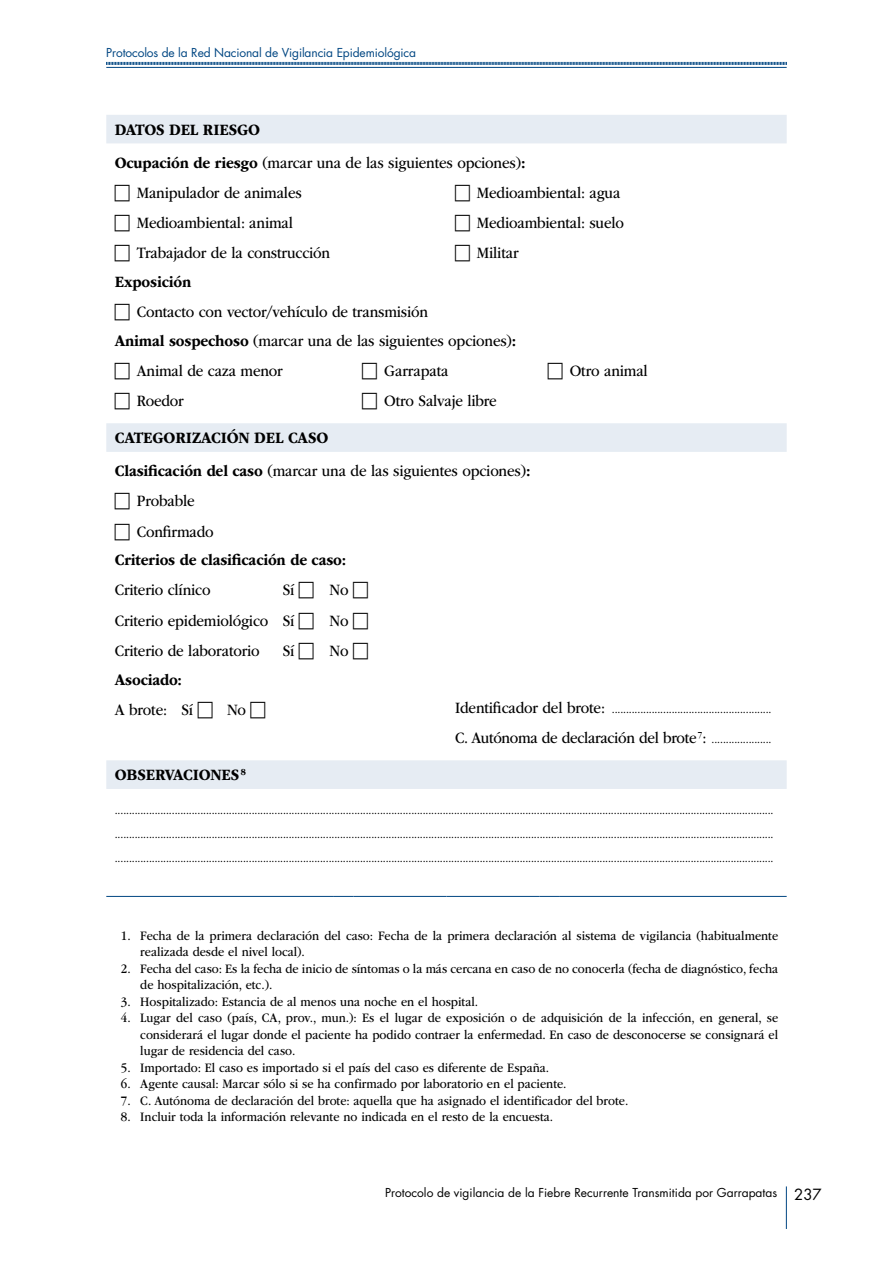
<style>
.page{position:relative;width:893px;height:1263px;background:#fff}
.page>*{position:absolute;margin:0;border:0;box-sizing:border-box;transform-origin:0 0}
.TABLA-CUERPO-PARRAFO{font:16.5px "ITC Garamond Std";letter-spacing:-.01em;color:#000;scale:.9 1}
.TABLA-CUERPO-PARRAFO-2{font:700 16.5px "ITC Garamond Std";letter-spacing:-.01em;color:#000;scale:.9 1}
.TABLA-PIE-LISTA-NIVE{font:13.5px/16.5px "ITC Garamond Std";color:#000;scale:.9 1}
.TABLA-CUERPO-PARRAFO-3{font:12px "ITC Garamond Std";color:#000;scale:.9 1}
.t1{font:12px "Futura Std";color:#000}
.t2{font:12px "Futura Std";letter-spacing:-.01em;color:#004682}
.s1{font-weight:700}
.s2{font-size:16.5px}
.s3{font-size:12px}
.s4{font-size:15px}
</style>
<div class="page">
<hr style="left:786px;top:1186px;width:1px;height:43px;background:#004682">
<svg style="left:106px;top:61px;width:681px;height:4px"></svg>
<hr style="left:106px;top:67px;width:681px;height:1px;background:#004682">
<svg style="left:106px;top:115px;width:681px;height:674px"></svg>
<hr style="left:106px;top:896px;width:227px;height:1px;background:#004682">
<svg style="left:333px;top:896px;width:21px;height:1px"></svg>
<hr style="left:354px;top:896px;width:92px;height:1px;background:#004682">
<hr style="left:446px;top:896px;width:93px;height:1px;background:#004682">
<svg style="left:539px;top:896px;width:21px;height:1px"></svg>
<hr style="left:560px;top:896px;width:227px;height:1px;background:#004682">
<svg style="left:115px;top:185px;width:15px;height:16px"></svg>
<svg style="left:455px;top:185px;width:15px;height:16px"></svg>
<svg style="left:115px;top:215px;width:15px;height:16px"></svg>
<svg style="left:455px;top:215px;width:15px;height:16px"></svg>
<svg style="left:115px;top:245px;width:15px;height:17px"></svg>
<svg style="left:455px;top:245px;width:15px;height:17px"></svg>
<svg style="left:115px;top:304px;width:15px;height:16px"></svg>
<svg style="left:115px;top:363px;width:15px;height:16px"></svg>
<svg style="left:362px;top:363px;width:15px;height:16px"></svg>
<svg style="left:548px;top:363px;width:15px;height:16px"></svg>
<svg style="left:115px;top:393px;width:15px;height:16px"></svg>
<svg style="left:362px;top:393px;width:15px;height:16px"></svg>
<svg style="left:115px;top:493px;width:15px;height:17px"></svg>
<svg style="left:115px;top:523px;width:15px;height:17px"></svg>
<svg style="left:299px;top:582px;width:15px;height:17px"></svg>
<svg style="left:353px;top:582px;width:15px;height:17px"></svg>
<svg style="left:299px;top:612px;width:15px;height:17px"></svg>
<svg style="left:353px;top:612px;width:15px;height:17px"></svg>
<svg style="left:299px;top:642px;width:15px;height:17px"></svg>
<svg style="left:353px;top:642px;width:15px;height:17px"></svg>
<svg style="left:198px;top:701px;width:14px;height:17px"></svg>
<svg style="left:251px;top:701px;width:14px;height:17px"></svg>
<p class="t2" style="left:106px;top:45px;width:311px">Protocolos de la Red Nacional de Vigilancia Epidemiológica</p>
<p class="TABLA-CUERPO-PARRAFO-2" style="left:115px;top:120px;width:163px">DATOS DEL RIESGO</p>
<p class="TABLA-CUERPO-PARRAFO" style="left:115px;top:154px;width:458px"><span class="s1">Ocupación de riesgo</span> (marcar una de las siguientes opciones)<span class="s1">:</span></p>
<p class="TABLA-CUERPO-PARRAFO" style="left:137px;top:184px;width:185px">Manipulador de animales</p>
<p class="TABLA-CUERPO-PARRAFO" style="left:477px;top:184px;width:161px">Medioambiental: agua</p>
<p class="TABLA-CUERPO-PARRAFO" style="left:137px;top:214px;width:175px">Medioambiental: animal</p>
<p class="TABLA-CUERPO-PARRAFO" style="left:477px;top:214px;width:165px">Medioambiental: suelo</p>
<p class="TABLA-CUERPO-PARRAFO" style="left:137px;top:244px;width:216px">Trabajador de la construcción</p>
<p class="TABLA-CUERPO-PARRAFO" style="left:477px;top:244px;width:48px">Militar</p>
<p class="TABLA-CUERPO-PARRAFO-2" style="left:115px;top:272px;width:87px">Exposición</p>
<p class="TABLA-CUERPO-PARRAFO" style="left:137px;top:303px;width:325px">Contacto con vector/vehículo de transmisión</p>
<p class="TABLA-CUERPO-PARRAFO" style="left:115px;top:332px;width:448px"><span class="s1">Animal sospechoso</span> (marcar una de las siguientes opciones)<span class="s1">:</span></p>
<p class="TABLA-CUERPO-PARRAFO" style="left:137px;top:362px;width:164px">Animal de caza menor</p>
<p class="TABLA-CUERPO-PARRAFO" style="left:384px;top:362px;width:73px">Garrapata</p>
<p class="TABLA-CUERPO-PARRAFO" style="left:570px;top:362px;width:88px">Otro animal</p>
<p class="TABLA-CUERPO-PARRAFO" style="left:137px;top:392px;width:54px">Roedor</p>
<p class="TABLA-CUERPO-PARRAFO" style="left:384px;top:392px;width:127px">Otro Salvaje libre</p>
<p class="TABLA-CUERPO-PARRAFO-2" style="left:115px;top:429px;width:239px">CATEGORIZACIÓN DEL CASO</p>
<p class="TABLA-CUERPO-PARRAFO" style="left:115px;top:462px;width:463px"><span class="s1">Clasificación del caso</span> (marcar una de las siguientes opciones)<span class="s1">:</span></p>
<p class="TABLA-CUERPO-PARRAFO" style="left:137px;top:492px;width:66px">Probable</p>
<p class="TABLA-CUERPO-PARRAFO" style="left:137px;top:522px;width:87px">Confirmado</p>
<p class="TABLA-CUERPO-PARRAFO-2" style="left:115px;top:551px;width:259px">Criterios de clasificación de caso:</p>
<p class="TABLA-CUERPO-PARRAFO" style="left:115px;top:581px;width:108px">Criterio clínico</p>
<p class="TABLA-CUERPO-PARRAFO" style="left:283px;top:581px;width:14px">Sí</p>
<p class="TABLA-CUERPO-PARRAFO" style="left:330px;top:581px;width:23px">No</p>
<p class="TABLA-CUERPO-PARRAFO" style="left:115px;top:611px;width:201px">Criterio epidemiológico Sí</p>
<p class="TABLA-CUERPO-PARRAFO" style="left:330px;top:611px;width:23px">No</p>
<p class="TABLA-CUERPO-PARRAFO" style="left:115px;top:642px;width:163px">Criterio de laboratorio</p>
<p class="TABLA-CUERPO-PARRAFO" style="left:283px;top:642px;width:14px">Sí</p>
<p class="TABLA-CUERPO-PARRAFO" style="left:330px;top:642px;width:23px">No</p>
<p class="TABLA-CUERPO-PARRAFO-2" style="left:115px;top:670px;width:76px">Asociado:</p>
<p class="TABLA-CUERPO-PARRAFO" style="left:115px;top:700px;width:89px">A brote: Sí</p>
<p class="TABLA-CUERPO-PARRAFO" style="left:227px;top:700px;width:23px">No</p>
<p class="TABLA-CUERPO-PARRAFO-3" style="left:455px;top:703px;width:353px"><span class="s2">Identificador del brote:</span> ........................................................</p>
<p class="TABLA-CUERPO-PARRAFO" style="left:455px;top:729px;width:353px">C. Autónoma de declaración del brote <sup>7</sup>: <span class="s3">.....................</span></p>
<p class="TABLA-CUERPO-PARRAFO-2" style="left:115px;top:766px;width:147px">OBSERVACIONES <sup>8</sup></p>
<p class="TABLA-CUERPO-PARRAFO-3" style="left:115px;top:804px;width:733px">.......................................................................................................................................................................................................................................</p>
<p class="TABLA-CUERPO-PARRAFO-3" style="left:115px;top:828px;width:733px">.......................................................................................................................................................................................................................................</p>
<p class="TABLA-CUERPO-PARRAFO-3" style="left:115px;top:852px;width:733px">.......................................................................................................................................................................................................................................</p>
<p class="TABLA-PIE-LISTA-NIVE" style="left:140px;top:927px;width:710px;text-indent:-19px">1. Fecha de la primera declaración del caso: Fecha de la primera declaración al sistema de vigilancia (habitualmente realizada desde el nivel local).</p>
<p class="TABLA-PIE-LISTA-NIVE" style="left:140px;top:960px;width:710px;text-indent:-19px">2. Fecha del caso: Es la fecha de inicio de síntomas o la más cercana en caso de no conocerla (fecha de diagnóstico, fecha de hospitalización, etc.).</p>
<p class="TABLA-PIE-LISTA-NIVE" style="left:121px;top:993px;width:398px">3. Hospitalizado: Estancia de al menos una noche en el hospital.</p>
<p class="TABLA-PIE-LISTA-NIVE" style="left:140px;top:1010px;width:710px;text-align:justify;text-indent:-19px">4. Lugar del caso (país, CA, prov., mun.): Es el lugar de exposición o de adquisición de la infección, en general, se considerará el lugar donde el paciente ha podido contraer la enfermedad. En caso de desconocerse se consignará el lugar de residencia del caso.</p>
<p class="TABLA-PIE-LISTA-NIVE" style="left:121px;top:1059px;width:477px">5. Importado: El caso es importado si el país del caso es diferente de España.</p>
<p class="TABLA-PIE-LISTA-NIVE" style="left:121px;top:1076px;width:497px">6. Agente causal: Marcar sólo si se ha confirmado por laboratorio en el paciente.</p>
<p class="TABLA-PIE-LISTA-NIVE" style="left:121px;top:1092px;width:565px">7. C. Autónoma de declaración del brote: aquella que ha asignado el identificador del brote.</p>
<p class="TABLA-PIE-LISTA-NIVE" style="left:121px;top:1109px;width:482px">8. Incluir toda la información relevante no indicada en el resto de la encuesta.</p>
<p class="t1" style="left:385px;top:1185px;width:438px">Protocolo de vigilancia de la Fiebre Recurrente Transmitida por Garrapatas <span class="s4">237</span></p>
</div>
